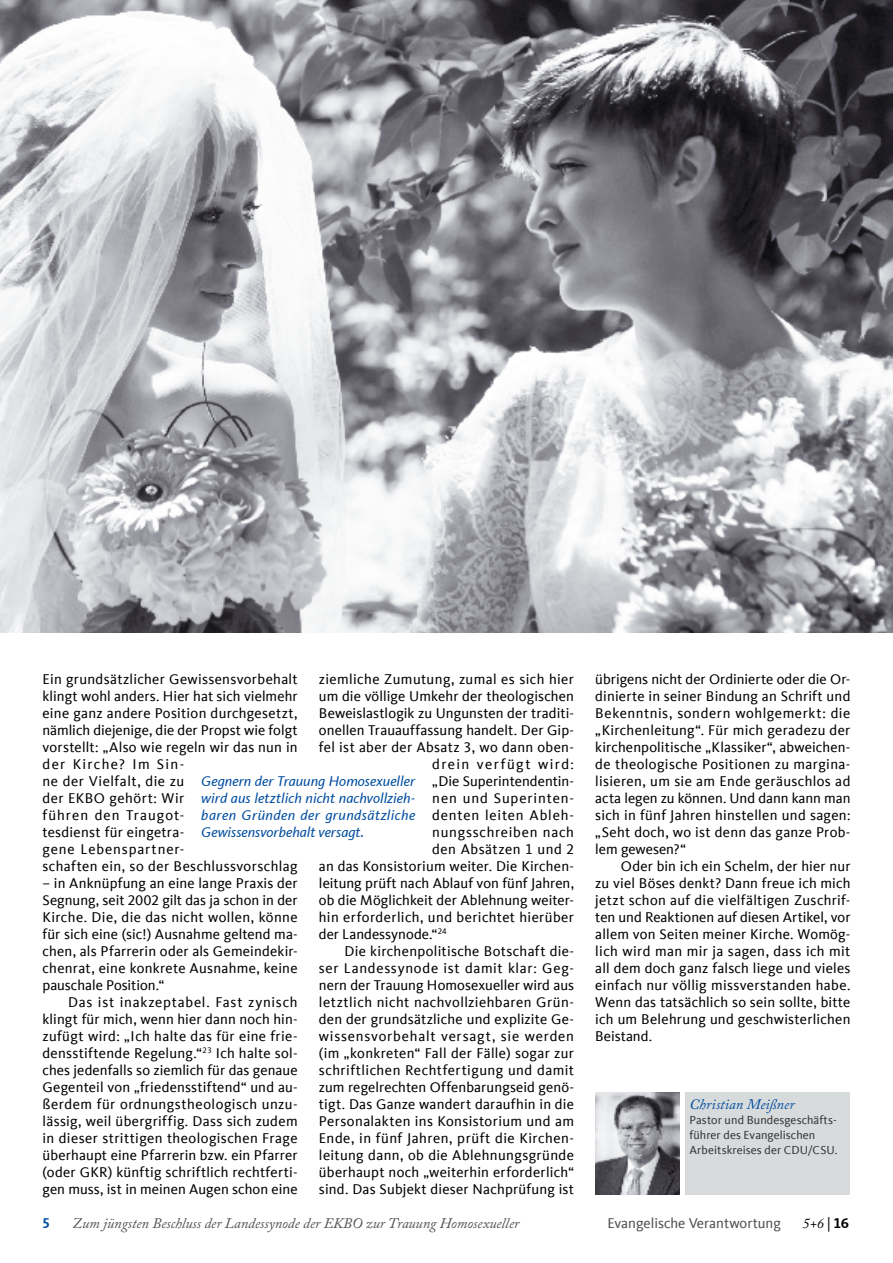
<style>
.page{position:relative;width:893px;height:1263px;background:#fff}
.page>*{position:absolute;margin:0;border:0;box-sizing:border-box;transform-origin:0 0}
.t1{font:14.55px/17px "CDU Kievit Tab";letter-spacing:.02em;color:#000;text-align:justify}
.t2{font:italic 14.55px/17px "CDU Kievit Tab";letter-spacing:.005em;color:#004d9f;text-align:justify}
.t3{font:14.55px "CDU Kievit Tab";color:#000}
.t4{font:italic 14.55px "Adobe Caslon Pro";color:#504f53}
.t5{font:14.55px "CDU Kievit Tab";letter-spacing:.05em;color:#000}
.t6{font:14.55px "CDU Kievit Tab";letter-spacing:.045em;color:#000}
.t7{font:14.55px "CDU Kievit Tab";color:#504f53}
.t8{font:14.55px "CDU Kievit Tab";letter-spacing:.055em;color:#000}
.t9{font:14.55px "CDU Kievit Tab";letter-spacing:.095em;color:#000}
.t10{font:14.55px "CDU Kievit Tab";letter-spacing:.06em;color:#000}
.t11{font:italic 14.55px "Adobe Caslon Pro";letter-spacing:.005em;color:#004d9f}
.t12{font:italic 14.55px "Adobe Caslon Pro";color:#000}
.t13{font:700 14.55px "CDU Kievit Tab";color:#004d9f}
.t14{font:12px/15px "CDU Kievit Tab";letter-spacing:.005em;color:#373437}
.s1{font-family:"CDU Kievit Tab";font-style:normal}
.s2{font-family:"CDU Kievit Tab";font-weight:700;font-style:normal}
</style>
<div class="page">
<div style="left:685px;top:1092px;width:165px;height:102px;background:#d8dbdc"></div>
<img style="left:595px;top:1092px;width:85px;height:102px">
<img style="left:0;top:0;width:893px;height:633px">
<p class="t1" style="left:43px;top:671px;width:257px;text-align:left">Ein grundsätzlicher Gewissensvorbehalt klingt wohl anders. Hier hat sich vielmehr eine ganz andere Position durchgesetzt, nämlich diejenige, die der Propst wie folgt vorstellt: „Also wie regeln wir das nun in der Kirche? Im Sin-<br>ne der Vielfalt, die zu<br>der EKBO gehört: Wir<br>führen den Traugot-<br>tesdienst für eingetra-<br>gene Lebenspartner-<br>schaften ein, so der Beschlussvorschlag</p>
<p class="t1" style="left:43px;top:875px;width:257px">– in Anknüpfung an eine lange Praxis der Segnung, seit 2002 gilt das ja schon in der Kirche. Die, die das nicht wollen, könne für sich eine (sic!) Ausnahme geltend ma&shy;chen, als Pfarrerin oder als Gemeindekir&shy;chenrat, eine konkrete Ausnahme, keine pauschale Position.“</p>
<p class="t1" style="left:43px;top:994px;width:257px;text-indent:26px">Das ist inakzeptabel. Fast zynisch klingt für mich, wenn hier dann noch hin&shy;zufügt wird: „Ich halte das für eine frie&shy;densstiftende Regelung.“<sup>23</sup> Ich halte sol&shy;ches jedenfalls so ziemlich für das genaue Gegenteil von „friedensstiftend“ und au&shy;ßerdem für ordnungstheologisch unzu&shy;lässig, weil übergriffig. Dass sich zudem in dieser strittigen theologischen Frage überhaupt eine Pfarrerin bzw. ein Pfarrer (oder GKR) künftig schriftlich rechtferti&shy;gen muss, ist in meinen Augen schon eine</p>
<p class="t1" style="left:319px;top:671px;width:257px">ziemliche Zumutung, zumal es sich hier</p>
<p class="t1" style="left:319px;top:688px;width:257px">um die völlige Umkehr der theologischen</p>
<p class="t1" style="left:319px;top:705px;width:257px">Beweislastlogik zu Ungunsten der traditi-</p>
<p class="t1" style="left:319px;top:722px;width:257px">onellen Trauauffassung handelt. Der Gip-</p>
<p class="t1" style="left:319px;top:739px;width:257px">fel ist aber der Absatz 3, wo dann oben-</p>
<p class="t9" style="left:432px;top:756px;width:143px">drein verfügt wird:</p>
<p class="t3" style="left:432px;top:773px;width:143px">„Die Superintendentin-</p>
<p class="t10" style="left:432px;top:790px;width:143px">nen und Superinten-</p>
<p class="t8" style="left:432px;top:807px;width:143px">denten leiten Ableh-</p>
<p class="t5" style="left:432px;top:824px;width:143px">nungsschreiben nach</p>
<p class="t1" style="left:432px;top:841px;width:143px">den Absätzen 1 und 2</p>
<p class="t1" style="left:319px;top:858px;width:257px">an das Konsistorium weiter. Die Kirchen-</p>
<p class="t1" style="left:319px;top:875px;width:257px">leitung prüft nach Ablauf von fünf Jahren,</p>
<p class="t1" style="left:319px;top:892px;width:257px">ob die Möglichkeit der Ablehnung weiter-</p>
<p class="t1" style="left:319px;top:909px;width:257px">hin erforderlich, und berichtet hierüber</p>
<p class="t3" style="left:319px;top:926px;width:129px">der Landessynode.“<sup>24</sup></p>
<p class="t1" style="left:344px;top:943px;width:231px">Die kirchenpolitische Botschaft die-</p>
<p class="t6" style="left:319px;top:960px;width:257px">ser Landessynode ist damit klar: Geg-</p>
<p class="t3" style="left:319px;top:977px;width:257px">nern der Trauung Homosexueller wird aus</p>
<p class="t1" style="left:319px;top:994px;width:257px">letztlich nicht nachvollziehbaren Grün-</p>
<p class="t1" style="left:319px;top:1011px;width:257px">den der grundsätzliche und explizite Ge-</p>
<p class="t5" style="left:319px;top:1028px;width:257px">wissensvorbehalt versagt, sie werden</p>
<p class="t1" style="left:319px;top:1045px;width:257px">(im „konkreten“ Fall der Fälle) sogar zur</p>
<p class="t1" style="left:319px;top:1062px;width:257px">schriftlichen Rechtfertigung und damit</p>
<p class="t1" style="left:319px;top:1079px;width:257px">zum regelrechten Offenbarungseid genö-</p>
<p class="t1" style="left:319px;top:1096px;width:257px">tigt. Das Ganze wandert daraufhin in die</p>
<p class="t1" style="left:319px;top:1113px;width:257px">Personalakten ins Konsistorium und am</p>
<p class="t1" style="left:319px;top:1130px;width:257px">Ende, in fünf Jahren, prüft die Kirchen-</p>
<p class="t1" style="left:319px;top:1147px;width:257px">leitung dann, ob die Ablehnungsgründe</p>
<p class="t1" style="left:319px;top:1164px;width:257px">überhaupt noch „weiterhin erforderlich“</p>
<p class="t1" style="left:319px;top:1181px;width:257px">sind. Das Subjekt dieser Nachprüfung ist</p>
<p class="t2" style="left:201px;top:772px;width:215px">Gegnern der Trauung Homosexueller wird aus letztlich nicht nachvollzieh&shy;baren Gründen der grundsätzliche Gewissensvorbehalt versagt.</p>
<p class="t1" style="left:595px;top:671px;width:257px">übrigens nicht der Ordinierte oder die Or&shy;dinierte in seiner Bindung an Schrift und Bekenntnis, sondern wohlgemerkt: die „Kirchenleitung“. Für mich geradezu der kirchenpolitische „Klassiker“, abweichen&shy;de theologische Positionen zu margina&shy;lisieren, um sie am Ende geräuschlos ad acta legen zu können. Und dann kann man sich in fünf Jahren hinstellen und sagen: „Seht doch, wo ist denn das ganze Prob&shy;lem gewesen?“</p>
<p class="t1" style="left:595px;top:858px;width:257px;text-indent:26px">Oder bin ich ein Schelm, der hier nur zu viel Böses denkt? Dann freue ich mich jetzt schon auf die vielfältigen Zuschrif&shy;ten und Reaktionen auf diesen Artikel, vor allem von Seiten meiner Kirche. Womög&shy;lich wird man mir ja sagen, dass ich mit all dem doch ganz falsch liege und vieles einfach nur völlig missverstanden habe.<br>Wenn das tatsächlich so sein sollte, bitte ich um Belehrung und geschwisterlichen Beistand.</p>
<p class="t11" style="left:689px;top:1095px;width:107px">Christian Meißner</p>
<p class="t14" style="left:689px;top:1113px;width:150px">Pastor und Bundesgeschäfts&shy;führer des Evangelischen<br>Arbeitskreises der CDU/CSU.</p>
<p class="t13" style="left:43px;top:1215px;width:9px">5</p>
<p class="t4" style="left:72px;top:1214px;width:449px">Zum jüngsten Beschluss der Landessynode der EKBO zur Trauung Homosexueller</p>
<p class="t7" style="left:607px;top:1215px;width:175px">Evangelische Verantwortung</p>
<p class="t12" style="left:802px;top:1214px;width:48px">5+6 <span class="s1">|</span> <span class="s2">16</span></p>
</div>
